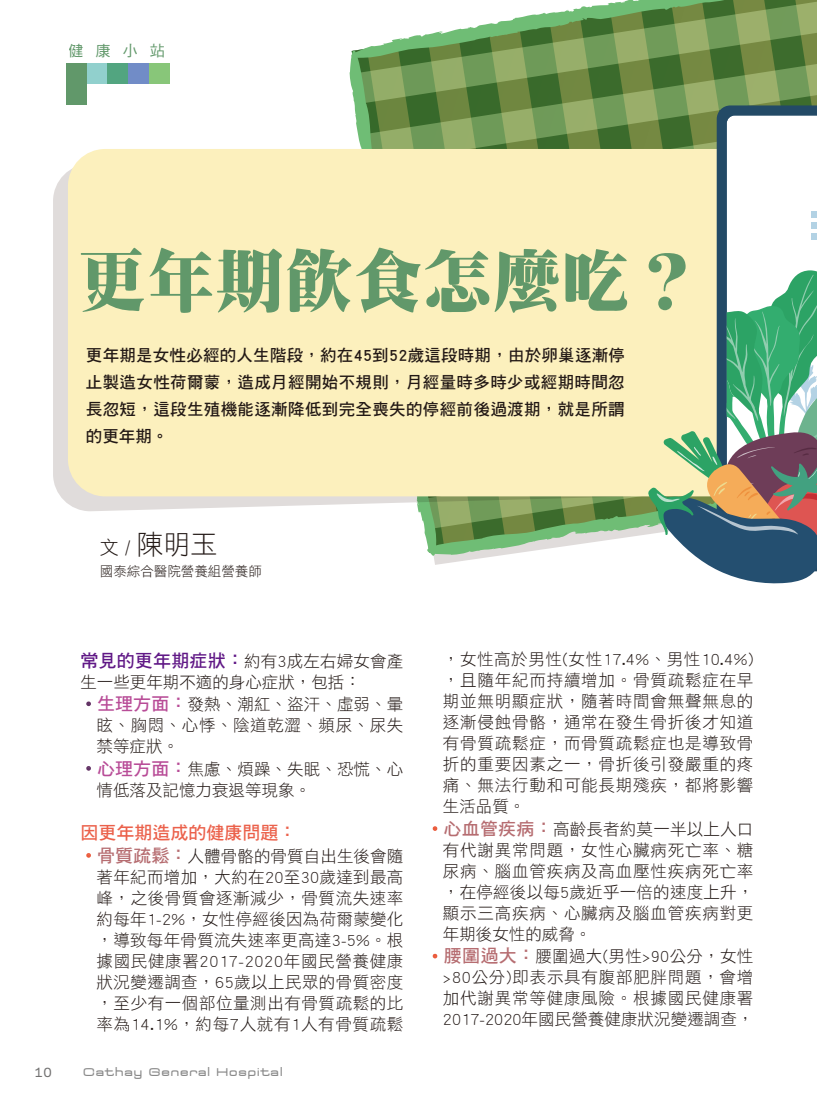
<style>
.page{position:relative;width:817px;height:1106px;background:#fff}
.page>*{position:absolute;margin:0;border:0;box-sizing:border-box;transform-origin:0 0}
.t1{font:900 67.5px "AR Ming B5";letter-spacing:.025em;color:#61986a}
.t2{font:27.3px "DF Hei Std W3";color:#221815}
.t3{font:18px "DF Hei Std W7";color:#eb614b}
.t4{font:16.5px/21px "DF Hei Std W3";letter-spacing:.04em;color:#221815;text-align:justify}
.t5{font:16.5px/27px "DF Hei Std W7";letter-spacing:.02em;color:#221815;text-align:justify}
.t6{font:16.5px/21px "DF Hei Std W3";color:#221815}
.t7{font:16.5px "DF Hei Std W3";letter-spacing:.015em;color:#221815}
.t8{font:15px "DF Hei Std W5";color:#61986a}
.t9{font:13.65px "DF Hei Std W3";color:#221815}
.t10{font:13.5px "Televisio";letter-spacing:.025em;color:#898989}
.t11{font:500 12px "Polaris";color:#727171}
.s1{font-size:19.05px}
.s2{font-family:"DF Hei Std W7";font-size:18px;color:#601886}
.s3{font-family:"Yen Round";font-weight:800;color:#623264}
.s4{font-family:"DF Hei Std W7";font-size:18px;color:#b84c97}
.s5{font-family:"Yen Round";font-weight:800;color:#eb5c3d}
.s6{font-family:"DF Hei Std W7";font-size:18px;color:#b66d71}
</style>
<div class="page">
<svg style="left:53px;top:171px;width:278px;height:340px;background:#e4e0df"></svg>
<div style="left:68px;top:149px;width:263px;height:347px;background:#fcf0bd"></div>
<div style="left:66px;top:63px;width:21px;height:21px;background:#61986a"></div>
<div style="left:66px;top:84px;width:21px;height:21px;background:#61986a"></div>
<div style="left:87px;top:63px;width:21px;height:21px;background:#91d0cd"></div>
<div style="left:108px;top:63px;width:20px;height:21px;background:#52a580"></div>
<div style="left:128px;top:63px;width:21px;height:21px;background:#718cc7"></div>
<div style="left:149px;top:63px;width:21px;height:21px;background:#88c679"></div>
<svg style="left:86px;top:701px;width:5px;height:6px"></svg>
<svg style="left:86px;top:766px;width:5px;height:5px"></svg>
<svg style="left:86px;top:853px;width:5px;height:5px"></svg>
<svg style="left:432px;top:826px;width:6px;height:5px"></svg>
<svg style="left:432px;top:953px;width:6px;height:6px"></svg>
<svg style="left:331px;top:0;width:486px;height:584px"></svg>
<div style="left:811px;top:211px;width:6px;height:7px;background:#b3d2e4"></div>
<div style="left:811px;top:222px;width:6px;height:7px;background:#b3d2e4"></div>
<div style="left:811px;top:233px;width:6px;height:7px;background:#b3d2e4"></div>
<p class="t8" style="left:69px;top:42px;width:97px">健康小站</p>
<h1 class="t1" style="left:78px;top:246px;width:623px">更年期飲食怎麼吃？</h1>
<p class="t5" style="left:86px;top:341px;width:540px">更年期是女性必經的人生階段，約在45到52歲這段時期，由於卵巢逐漸停止製造女性荷爾蒙，造成月經開始不規則，月經量時多時少或經期時間忽長忽短，這段生殖機能逐漸降低到完全喪失的停經前後過渡期，就是所謂的更年期。</p>
<p class="t11" style="left:35px;top:1063px;width:19px">10</p>
<h2 class="t2" style="left:100px;top:529px;width:119px"><span class="s1">文 /</span> 陳明玉</h2>
<p class="t9" style="left:100px;top:564px;width:164px">國泰綜合醫院營養組營養師</p>
<p class="t6" style="left:80px;top:650px;width:324px"><span class="s2">常見的更年期症狀：</span>約有3成左右婦女會產生一些更年期不適的身心症狀，包括：</p>
<p class="t4" style="left:97px;top:693px;width:308px;text-indent:-16px"><span class="s3">．</span><span class="s4">生理方面：</span>發熱、潮紅、盜汗、虛弱、暈眩、胸悶、心悸、陰道乾澀、頻尿、尿失禁等症狀。</p>
<p class="t6" style="left:97px;top:758px;width:308px;text-indent:-16px"><span class="s3">．</span><span class="s4">心理方面：</span>焦慮、煩躁、失眠、恐慌、心情低落及記憶力衰退等現象。</p>
<p class="t3" style="left:80px;top:823px;width:217px">因更年期造成的健康問題：</p>
<p class="t4" style="left:97px;top:845px;width:308px;text-indent:-16px"><span class="s5">．</span><span class="s6">骨質疏鬆：</span>人體骨骼的骨質自出生後會隨著年紀而增加，大約在20至30歲達到最高峰，之後骨質會逐漸減少，骨質流失速率約每年1-2%，女性停經後因為荷爾蒙變化，導致每年骨質流失速率更高達3-5%。根據國民健康署2017-2020年國民營養健康狀況變遷調查，65歲以上民眾的骨質密度，至少有一個部位量測出有骨質疏鬆的比率為14.1%，約每7人就有1人有骨質疏鬆</p>
<p class="t10" style="left:83px;top:1064px;width:201px">Cathay General Hospital</p>
<p class="t4" style="left:443px;top:648px;width:312px">，女性高於男性(女性17.4%、男性10.4%)</p>
<p class="t4" style="left:443px;top:669px;width:312px">，且隨年紀而持續增加。骨質疏鬆症在早</p>
<p class="t4" style="left:443px;top:690px;width:312px">期並無明顯症狀，隨著時間會無聲無息的</p>
<p class="t4" style="left:443px;top:711px;width:312px">逐漸侵蝕骨骼，通常在發生骨折後才知道</p>
<p class="t4" style="left:443px;top:732px;width:312px">有骨質疏鬆症，而骨質疏鬆症也是導致骨</p>
<p class="t4" style="left:443px;top:753px;width:312px">折的重要因素之一，骨折後引發嚴重的疼</p>
<p class="t4" style="left:443px;top:774px;width:312px">痛、無法行動和可能長期殘疾，都將影響</p>
<p class="t4" style="left:443px;top:795px;width:84px">生活品質。</p>
<p class="t7" style="left:427px;top:820px;width:328px"><span class="s5">．</span><span class="s6">心血管疾病：</span>高齡長者約莫一半以上人口</p>
<p class="t4" style="left:443px;top:839px;width:312px">有代謝異常問題，女性心臟病死亡率、糖</p>
<p class="t4" style="left:443px;top:860px;width:312px">尿病、腦血管疾病及高血壓性疾病死亡率</p>
<p class="t7" style="left:443px;top:883px;width:312px">，在停經後以每5歲近乎一倍的速度上升，</p>
<p class="t4" style="left:443px;top:902px;width:312px">顯示三高疾病、心臟病及腦血管疾病對更</p>
<p class="t6" style="left:443px;top:923px;width:150px">年期後女性的威脅。</p>
<p class="t4" style="left:443px;top:945px;width:312px;text-indent:-16px"><span class="s5">．</span><span class="s6">腰圍過大：</span>腰圍過大(男性&gt;90公分，女性&gt;80公分)即表示具有腹部肥胖問題，會增加代謝異常等健康風險。根據國民健康署2017-2020年國民營養健康狀況變遷調查，</p>
</div>
